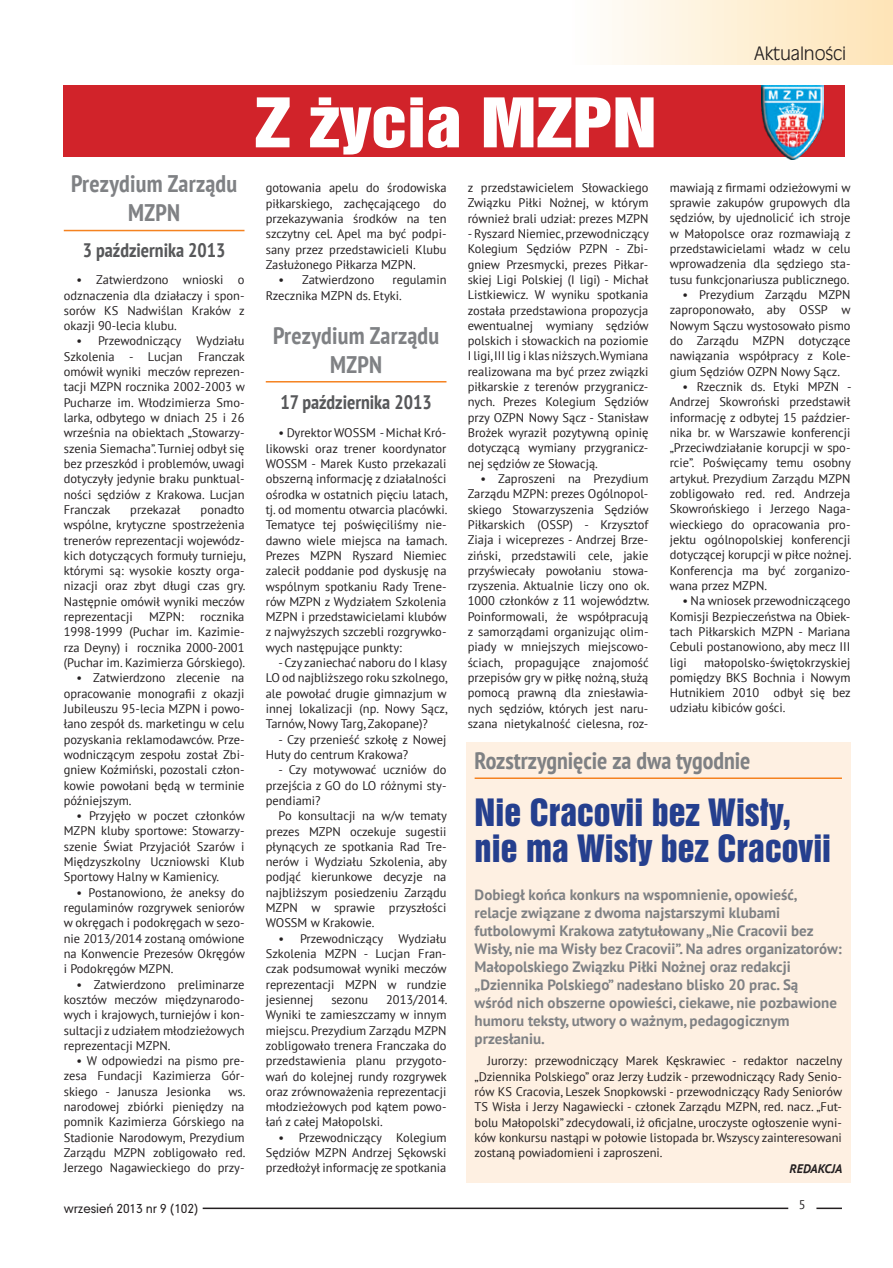
<style>
.page{position:relative;width:893px;height:1268px;background:#fff}
.page>*{position:absolute;margin:0;border:0;box-sizing:border-box;transform-origin:0 0}
.t1{font:57.15px "Swis 921 PL";color:#fff;scale:1.18 1}
.t2{font:31.5px/36px "Swis 921 PL";color:#253f8e}
.t3{font:700 condensed 24px/28.8px "PT Sans";letter-spacing:.01em;color:#7f8184;text-align:center}
.t4{font:700 condensed 19.5px "PT Sans";color:#57585a}
.t5{font:18px "Incised 901 Lt EU Normal";letter-spacing:-.01em;color:#231f20}
.t6{font:700 15px/18px "PT Sans";color:#7f8184}
.t7{font:12.45px/15.3px "PT Sans";color:#231f20;text-align:justify}
.t8{font:italic 700 12.45px "PT Sans";color:#231f20}
.t9{font:12px "Geometr 706 Md PL";letter-spacing:-.01em;color:#231f20}
</style>
<div class="page">
<svg style="left:816px;top:1207px;width:26px;height:1px"></svg>
<hr style="left:203px;top:1207px;width:585px;height:1px;background:#231f20">
<div style="left:471px;top:0;width:422px;height:65px;background:linear-gradient(to right,#fff,#fee5b9)"></div>
<hr style="left:64px;top:230px;width:180px;height:1px;background:#f58220">
<hr style="left:266px;top:381px;width:180px;height:1px;background:#f58220">
<div style="left:64px;top:85px;width:781px;height:71px;background:#d1232a"></div>
<img style="left:761px;top:85px;width:63px;height:74px">
<div style="left:466px;top:742px;width:384px;height:440px;background:#fef0e2"></div>
<hr style="left:475px;top:777px;width:367px;height:1px;background:#f58220">
<h3 class="t5" style="left:754px;top:43px;width:94px">Aktualności</h3>
<h3 class="t3" style="left:71px;top:169px;width:168px">Prezydium Zarządu<br>MZPN</h3>
<h3 class="t4" style="left:83px;top:237px;width:144px">3 października 2013</h3>
<p class="t7" style="left:64px;top:272px;width:183px;text-indent:13px">• Zatwierdzono wnioski o odznaczenia dla działaczy i spon&shy;sorów KS Nadwiślan Kraków z okazji 90-lecia klubu.</p>
<p class="t7" style="left:64px;top:333px;width:183px;text-indent:13px">• Przewodniczący Wydziału Szkolenia - Lucjan Franczak omówił wyniki meczów reprezen&shy;tacji MZPN rocznika 2002-2003 w Pucharze im. Włodzimierza Smo&shy;larka, odbytego w dniach 25 i 26 września na obiektach „Stowarzy&shy;szenia Siemacha”. Turniej odbył się bez przeszkód i problemów, uwagi dotyczyły jedynie braku punktual&shy;ności sędziów z Krakowa. Lucjan Franczak</p>
<p class="t7" style="left:64px;top:501px;width:183px;text-indent:137px">ponadto wspólne, krytyczne spostrzeżenia trenerów reprezentacji wojewódz&shy;kich dotyczących formuły turnieju, którymi są: wysokie koszty orga&shy;nizacji oraz zbyt długi czas gry.<br>Następnie omówił wyniki meczów reprezentacji</p>
<p class="t7" style="left:130px;top:501px;width:52px">przekazał</p>
<p class="t7" style="left:149px;top:608px;width:36px">MZPN:</p>
<p class="t7" style="left:64px;top:608px;width:183px;text-indent:137px">rocznika 1998-1999 (Puchar im. Kazimie&shy;rza Deyny) i rocznika 2000-2001 (Puchar im. Kazimierza Górskiego).</p>
<p class="t7" style="left:64px;top:670px;width:182px;text-indent:13px">• Zatwierdzono zlecenie na opracowanie monografii z okazji Jubileuszu 95-lecia MZPN i powo&shy;łano zespół ds. marketingu w celu pozyskania reklamodawców. Prze&shy;wodniczącym zespołu został Zbi&shy;gniew Koźmiński, pozostali człon&shy;kowie powołani będą w terminie późniejszym.</p>
<p class="t7" style="left:64px;top:807px;width:183px;text-indent:13px">• Przyjęło w poczet członków MZPN kluby sportowe: Stowarzy&shy;szenie Świat Przyjaciół Szarów i Międzyszkolny Uczniowski Klub Sportowy Halny w Kamienicy.</p>
<p class="t7" style="left:64px;top:884px;width:183px;text-indent:13px">• Postanowiono, że aneksy do regulaminów rozgrywek seniorów w okręgach i podokręgach w sezo&shy;nie 2013/2014 zostaną omówione na Konwencie Prezesów Okręgów i Podokręgów MZPN.</p>
<p class="t7" style="left:64px;top:976px;width:182px;text-indent:13px">• Zatwierdzono preliminarze kosztów meczów międzynarodo&shy;wych i krajowych, turniejów i kon&shy;sultacji z udziałem młodzieżowych reprezentacji MZPN.</p>
<p class="t7" style="left:64px;top:1052px;width:182px;text-indent:13px">• W odpowiedzi na pismo pre&shy;zesa Fundacji Kazimierza Gór&shy;skiego - Janusza Jesionka</p>
<p class="t7" style="left:64px;top:1083px;width:183px;text-indent:165px">ws. narodowej zbiórki pieniędzy na pomnik Kazimierza Górskiego na Stadionie Narodowym, Prezydium Zarządu MZPN zobligowało red.<br>Jerzego Nagawieckiego do przy-</p>
<h1 class="t1" style="left:255px;top:82px;width:342px">Z życia MZPN</h1>
<p class="t7" style="left:266px;top:180px;width:182px">gotowania apelu do środowiska piłkarskiego, zachęcającego do przekazywania środków na ten szczytny cel. Apel ma być podpi&shy;sany przez przedstawicieli Klubu Zasłużonego Piłkarza MZPN.</p>
<p class="t7" style="left:279px;top:272px;width:97px">• Zatwierdzono</p>
<p class="t7" style="left:266px;top:272px;width:182px;text-indent:127px">regulamin<br>Rzecznika MZPN ds. Etyki.</p>
<h3 class="t3" style="left:273px;top:320px;width:168px">Prezydium Zarządu<br>MZPN</h3>
<h3 class="t4" style="left:281px;top:389px;width:153px">17 października 2013</h3>
<p class="t7" style="left:266px;top:425px;width:183px;text-indent:13px">• Dyrektor WOSSM - Michał Kró&shy;likowski oraz trener koordynator WOSSM - Marek Kusto przekazali obszerną informację z działalności ośrodka w ostatnich pięciu latach, tj. od momentu otwarcia placówki.<br>Tematyce tej poświęciliśmy nie&shy;dawno wiele miejsca na łamach.<br>Prezes MZPN Ryszard Niemiec zalecił poddanie pod dyskusję na wspólnym spotkaniu Rady Trene&shy;rów MZPN z Wydziałem Szkolenia MZPN i przedstawicielami klubów z najwyższych szczebli rozgrywko&shy;wych następujące punkty:</p>
<p class="t7" style="left:266px;top:654px;width:183px;text-indent:13px">- Czy zaniechać naboru do I klasy LO od najbliższego roku szkolnego, ale powołać drugie gimnazjum w innej lokalizacji (np. Nowy Sącz, Tarnów, Nowy Targ, Zakopane)?</p>
<p class="t7" style="left:266px;top:731px;width:182px;text-indent:13px">- Czy przenieść szkołę z Nowej<br>Huty do centrum Krakowa?</p>
<p class="t7" style="left:266px;top:761px;width:182px;text-indent:13px">- Czy motywować uczniów do przejścia z GO do LO różnymi sty&shy;pendiami?</p>
<p class="t7" style="left:266px;top:807px;width:183px;text-indent:13px">Po konsultacji na w/w tematy prezes MZPN oczekuje sugestii płynących ze spotkania Rad Tre&shy;nerów i Wydziału Szkolenia, aby podjąć kierunkowe decyzje na najbliższym posiedzeniu Zarządu MZPN w sprawie przyszłości WOSSM w Krakowie.</p>
<p class="t7" style="left:266px;top:930px;width:183px;text-indent:13px">• Przewodniczący Wydziału Szkolenia MZPN - Lucjan Fran&shy;czak podsumował wyniki meczów reprezentacji MZPN w rundzie jesiennej</p>
<p class="t7" style="left:266px;top:991px;width:183px;text-indent:120px">2013/2014.<br>Wyniki te zamieszczamy w innym miejscu. Prezydium Zarządu MZPN zobligowało trenera Franczaka do przedstawienia planu przygoto&shy;wań do kolejnej rundy rozgrywek oraz zrównoważenia reprezentacji młodzieżowych pod kątem powo&shy;łań z całej Małopolski.</p>
<p class="t7" style="left:266px;top:1129px;width:182px;text-indent:13px">• Przewodniczący Kolegium Sędziów MZPN Andrzej Sękowski przedłożył informację ze spotkania</p>
<p class="t7" style="left:331px;top:991px;width:38px">sezonu</p>
<p class="t7" style="left:468px;top:180px;width:182px">z przedstawicielem Słowackiego Związku Piłki Nożnej, w którym również brali udział: prezes MZPN</p>
<p class="t7" style="left:468px;top:225px;width:183px">- Ryszard Niemiec, przewodniczący Kolegium Sędziów PZPN - Zbi&shy;gniew Przesmycki, prezes Piłkar&shy;skiej Ligi Polskiej (I ligi) - Michał Listkiewicz. W wyniku spotkania została przedstawiona propozycja ewentualnej wymiany sędziów polskich i słowackich na poziomie I ligi, III lig i klas niższych. Wymiana realizowana ma być przez związki piłkarskie z terenów przygranicz&shy;nych. Prezes Kolegium Sędziów przy OZPN Nowy Sącz - Stanisław Brożek wyraził pozytywną opinię dotyczącą wymiany przygranicz&shy;nej sędziów ze Słowacją.</p>
<p class="t7" style="left:468px;top:470px;width:183px;text-indent:13px">• Zaproszeni na Prezydium Zarządu MZPN: prezes Ogólnopol&shy;skiego Stowarzyszenia Sędziów Piłkarskich (OSSP) - Krzysztof Ziaja i wiceprezes - Andrzej Brze&shy;ziński, przedstawili cele, jakie przyświecały powołaniu stowa&shy;rzyszenia. Aktualnie liczy ono ok.<br>1000 członków z 11 województw.<br>Poinformowali, że współpracują z samorządami organizując olim&shy;piady w mniejszych miejscowo&shy;ściach, propagujące znajomość przepisów gry w piłkę nożną, służą pomocą prawną dla zniesławia&shy;nych sędziów, których jest naru&shy;szana nietykalność cielesna, roz-</p>
<p class="t7" style="left:670px;top:179px;width:183px">mawiają z firmami odzieżowymi w sprawie zakupów grupowych dla sędziów, by ujednolicić ich stroje w Małopolsce oraz rozmawiają z przedstawicielami władz w celu wprowadzenia dla sędziego sta&shy;tusu funkcjonariusza publicznego.</p>
<p class="t7" style="left:670px;top:286px;width:182px;text-indent:13px">• Prezydium Zarządu MZPN zaproponowało, aby OSSP w Nowym Sączu wystosowało pismo do Zarządu MZPN dotyczące nawiązania współpracy z Kole&shy;gium Sędziów OZPN Nowy Sącz.</p>
<p class="t7" style="left:670px;top:378px;width:183px;text-indent:13px">• Rzecznik ds. Etyki MPZN - Andrzej Skowroński przedstawił informację z odbytej 15 paździer&shy;nika br. w Warszawie konferencji „Przeciwdziałanie korupcji w spo&shy;rcie”. Poświęcamy temu osobny artykuł. Prezydium Zarządu MZPN zobligowało red. red. Andrzeja Skowrońskiego i Jerzego Naga&shy;wieckiego do opracowania pro&shy;jektu ogólnopolskiej konferencji dotyczącej korupcji w piłce nożnej.<br>Konferencja ma być zorganizo&shy;wana przez MZPN.</p>
<p class="t7" style="left:670px;top:593px;width:182px;text-indent:13px">• Na wniosek przewodniczącego Komisji Bezpieczeństwa na Obiek&shy;tach Piłkarskich MZPN - Mariana Cebuli postanowiono, aby mecz III ligi</p>
<p class="t7" style="left:670px;top:654px;width:183px;text-indent:34px">małopolsko-świętokrzyskiej pomiędzy BKS Bochnia i Nowym Hutnikiem 2010 odbył się bez udziału kibiców gości.</p>
<h3 class="t3" style="left:475px;top:745px;width:277px">Rozstrzygnięcie za dwa tygodnie</h3>
<h2 class="t2" style="left:475px;top:794px;width:358px">Nie Cracovii bez Wisły, nie ma Wisły bez Cracovii</h2>
<p class="t6" style="left:475px;top:884px;width:369px">Dobiegł końca konkurs na wspomnienie, opowieść, relacje związane z dwoma najstarszymi klubami futbolowymi Krakowa zatytułowany „Nie Cracovii bez Wisły, nie ma Wisły bez Cracovii”. Na adres organizatorów:<br>Małopolskiego Związku Piłki Nożnej oraz redakcji „Dziennika Polskiego” nadesłano blisko 20 prac. Są<br>wśród nich obszerne opowieści, ciekawe, nie pozbawione humoru teksty, utwory o ważnym, pedagogicznym przesłaniu.</p>
<p class="t7" style="left:475px;top:1052px;width:369px;text-indent:13px">Jurorzy: przewodniczący Marek Kęskrawiec - redaktor naczelny „Dziennika Polskiego” oraz Jerzy Łudzik - przewodniczący Rady Senio&shy;rów KS Cracovia, Leszek Snopkowski - przewodniczący Rady Seniorów TS Wisła i Jerzy Nagawiecki - członek Zarządu MZPN, red. nacz. „Fut&shy;bolu Małopolski” zdecydowali, iż oficjalne, uroczyste ogłoszenie wyni&shy;ków konkursu nastąpi w połowie listopada br. Wszyscy zainteresowani zostaną powiadomieni i zaproszeni.</p>
<p class="t8" style="left:790px;top:1159px;width:54px">REDAKCJA</p>
<p class="t9" style="left:64px;top:1200px;width:136px">wrzesień 2013 nr 9 (102)</p>
<p class="t7" style="left:799px;top:1196px;width:8px">5</p>
</div>
